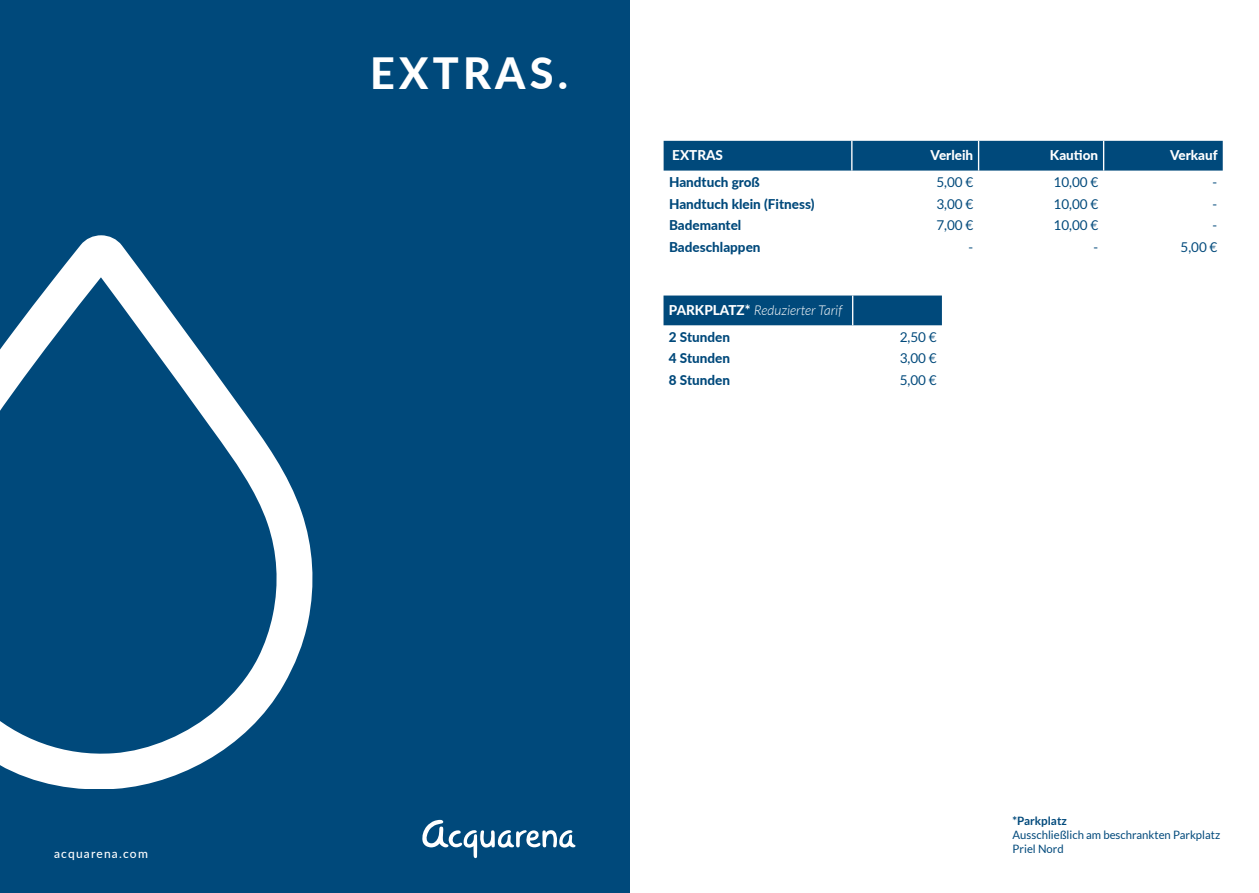
<style>
.page{position:relative;width:1259px;height:893px;background:#fff}
.page>*{position:absolute;margin:0;border:0;box-sizing:border-box;transform-origin:0 0}
.t1{font:800 43.05px "Lato";letter-spacing:.1em;color:#fff}
.t2{font:800 13.5px "Lato";color:#00497b}
.t3{font:13.5px "Lato";color:#00497b}
.t4{font:800 13.5px "Lato";color:#fff}
.t5{font:italic 300 13.5px "Lato";color:#fff}
.t6{font:500 12px "Lato";letter-spacing:.1em;color:#fff}
.t7{font:11.55px/13.8px "Lato";color:#00497b}
.t8{font:700 11.55px "Lato";color:#00497b}
.s1{font-weight:800;font-style:normal}
</style>
<div class="page">
<div style="left:663px;top:296px;width:279px;height:29px;background:#00497b"></div>
<div style="left:0;top:0;width:629px;height:893px;background:#00497b"></div>
<svg style="left:422px;top:820px;width:153px;height:38px"></svg>
<svg style="left:0;top:235px;width:312px;height:553px"></svg>
<div style="left:663px;top:141px;width:559px;height:30px;background:#00497b"></div>
<hr style="left:978px;top:141px;width:1px;height:30px;background:#fff">
<hr style="left:1103px;top:141px;width:1px;height:30px;background:#fff">
<hr style="left:851px;top:141px;width:1px;height:30px;background:#fff">
<p class="t6" style="left:54px;top:845px;width:95px">acquarena.com</p>
<p class="t1" style="left:370px;top:41px;width:200px">EXTRAS.</p>
<p class="t4" style="left:672px;top:145px;width:52px">EXTRAS</p>
<p class="t4" style="left:930px;top:145px;width:44px">Verleih</p>
<p class="t4" style="left:1050px;top:145px;width:50px">Kaution</p>
<p class="t4" style="left:1170px;top:145px;width:49px">Verkauf</p>
<p class="t2" style="left:669px;top:172px;width:92px">Handtuch groß</p>
<p class="t3" style="left:936px;top:174px;width:38px">5,00 €</p>
<p class="t3" style="left:1053px;top:174px;width:46px">10,00 €</p>
<p class="t3" style="left:1212px;top:174px;width:6px">-</p>
<p class="t2" style="left:669px;top:194px;width:147px">Handtuch klein (Fitness)</p>
<p class="t3" style="left:936px;top:196px;width:38px">3,00 €</p>
<p class="t3" style="left:1053px;top:196px;width:46px">10,00 €</p>
<p class="t3" style="left:1212px;top:196px;width:6px">-</p>
<p class="t2" style="left:669px;top:215px;width:74px">Bademantel</p>
<p class="t3" style="left:936px;top:218px;width:38px">7,00 €</p>
<p class="t3" style="left:1053px;top:218px;width:46px">10,00 €</p>
<p class="t3" style="left:1212px;top:218px;width:6px">-</p>
<p class="t2" style="left:669px;top:237px;width:93px">Badeschlappen</p>
<p class="t3" style="left:968px;top:240px;width:6px">-</p>
<p class="t3" style="left:1093px;top:240px;width:6px">-</p>
<p class="t3" style="left:1180px;top:240px;width:38px">5,00 €</p>
<p class="t5" style="left:669px;top:303px;width:175px"><span class="s1">PARKPLATZ*</span> Reduzierter Tarif</p>
<p class="t2" style="left:669px;top:327px;width:63px">2 Stunden</p>
<p class="t3" style="left:899px;top:329px;width:38px">2,50 €</p>
<p class="t2" style="left:669px;top:348px;width:63px">4 Stunden</p>
<p class="t3" style="left:899px;top:351px;width:38px">3,00 €</p>
<p class="t2" style="left:669px;top:370px;width:63px">8 Stunden</p>
<p class="t3" style="left:899px;top:373px;width:38px">5,00 €</p>
<p class="t8" style="left:1012px;top:814px;width:56px">*Parkplatz</p>
<p class="t7" style="left:1012px;top:828px;width:209px">Ausschließlich am beschrankten Parkplatz<br>Priel Nord</p>
</div>
